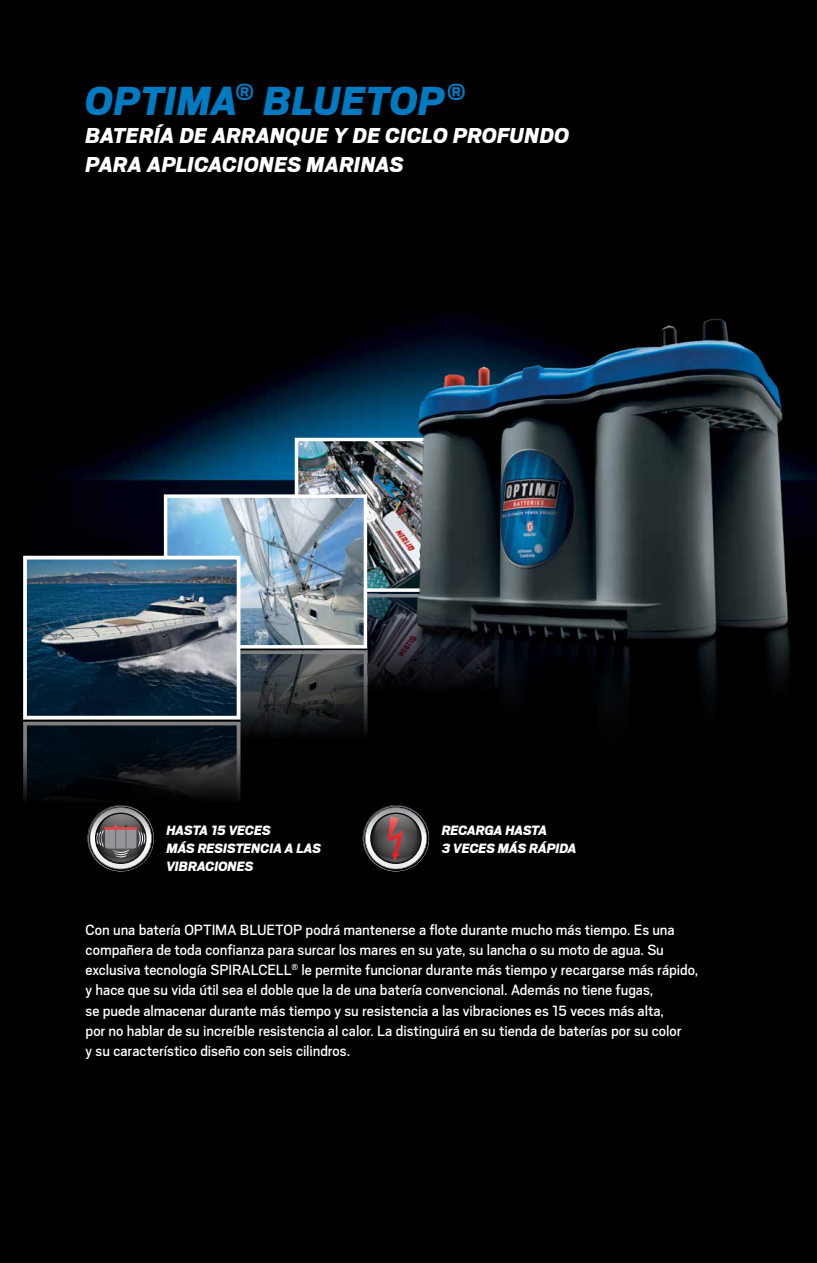
<style>
.page{position:relative;width:817px;height:1263px;background:#fff}
.page>*{position:absolute;margin:0;border:0;box-sizing:border-box;transform-origin:0 0}
.t1{font:italic 900 45px "Scout";letter-spacing:.015em;color:#007ac1}
.t2{font:italic 900 24px/28.8px "Scout";letter-spacing:.015em;color:#fff}
.t3{font:16.5px/20.2px "Scout";letter-spacing:-.005em;color:#fff}
.t4{font:italic 900 15px/18px "Scout";letter-spacing:-.005em;color:#fff}
</style>
<div class="page">
<div style="left:0;top:0;width:816px;height:1263px;background:#000"></div>
<img style="left:369px;top:650px;width:30px;height:87px">
<img style="left:162px;top:436px;width:237px;height:214px">
<img style="left:243px;top:655px;width:120px;height:139px">
<img style="left:28px;top:561px;width:207px;height:153px">
<div style="left:23px;top:556px;width:217px;height:163px;border:4px solid #fff"></div>
<img style="left:28px;top:727px;width:207px;height:153px">
<img style="left:399px;top:310px;width:417px;height:496px">
<svg style="left:87px;top:805px;width:67px;height:66px"></svg>
<svg style="left:362px;top:805px;width:67px;height:66px"></svg>
<h1 class="t1" style="left:86px;top:71px;width:382px">OPTIMA<sup>®</sup> BLUETOP<sup>®</sup></h1>
<h2 class="t2" style="left:86px;top:120px;width:485px">BATERÍA DE ARRANQUE Y DE CICLO PROFUNDO<br>PARA APLICACIONES MARINAS</h2>
<p class="t4" style="left:166px;top:821px;width:156px">HASTA 15 VECES<br>MÁS RESISTENCIA A LAS<br>VIBRACIONES</p>
<p class="t4" style="left:441px;top:821px;width:19px">RECARGA</p>
<p class="t4" style="left:505px;top:821px;width:10px">HASTA</p>
<p class="t4" style="left:441px;top:839px;width:30px">3 VECES</p>
<p class="t4" style="left:498px;top:839px;width:11px">MÁS</p>
<p class="t4" style="left:529px;top:839px;width:9px">RÁPI</p>
<p class="t4" style="left:559px;top:839px;width:18px">DA</p>
<p class="t3" style="left:86px;top:918px;width:590px">Con una batería OPTIMA BlueTop podrá mantenerse a flote durante mucho más tiempo. Es una compañera de toda confianza para surcar los mares en su yate, su lancha o su moto de agua. Su exclusiva tecnología Spiralcell</p>
<p class="t3" style="left:86px;top:959px;width:614px;text-indent:206px"><sup>®</sup> le permite funcionar durante más tiempo y recargarse más rápido, y hace que su vida útil sea el doble que la de una batería convencional. Además no tiene fugas,<br>se puede almacenar durante más tiempo y su resistencia a las vibraciones es 15 veces más alta,<br>por no hablar de su increíble resistencia al calor. La distinguirá en su tienda de baterías por su color<br>y su característico diseño con seis cilindros.</p>
</div>
